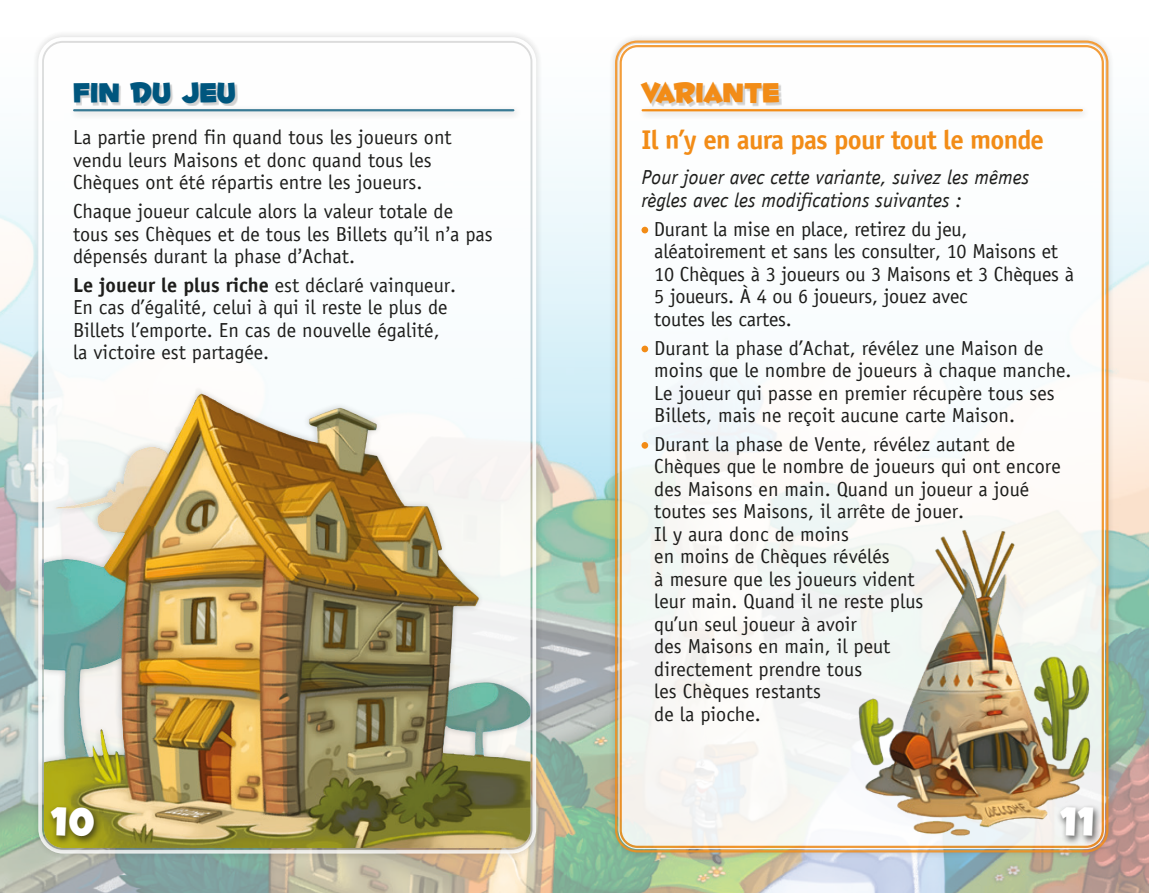
<style>
.page{position:relative;width:1149px;height:893px;background:#fff}
.page>*{position:absolute;margin:0;border:0;box-sizing:border-box;transform-origin:0 0}
.t1{font:40.5px "Luckiest Guy";color:#fff}
.t2{font:33.75px "Fontdinerdotcom Huggable";color:#00567e}
.t3{font:33.75px "Fontdinerdotcom Huggable";color:#f28c17}
.t4{font:700 27px "Officina Sans";letter-spacing:-.03em;color:#f28c17}
.t5{font:20.25px/22.5px "Officina Sans";color:#1d1d1b}
.t6{font:italic 20.25px/22.5px "Officina Sans";color:#1d1d1b}
.s1{font-family:"Vista Sans OT"}
.s2{font-weight:700}
</style>
<div class="page">
<img style="left:0;top:159px;width:1148px;height:734px">
<div style="left:32px;top:31px;width:510px;height:829px;background:#1d1d1b;opacity:.25"></div>
<div style="left:37px;top:388px;width:500px;height:467px;background:#1d1d1b;opacity:.25"></div>
<img style="left:44px;top:43px;width:486px;height:805px">
<div style="left:69px;top:105px;width:453px;height:16px;background:#1d1d1b;opacity:.25"></div>
<hr style="left:74px;top:109px;width:439px;height:2px;background:#397a94">
<div style="left:76px;top:84px;width:161px;height:22px;background:#1d1d1b;opacity:.2"></div>
<div style="left:608px;top:34px;width:506px;height:825px;background:#1d1d1b;opacity:.25"></div>
<div style="left:618px;top:44px;width:486px;height:805px;background:#fff;border-radius:19px"></div>
<div style="left:637px;top:105px;width:453px;height:16px;background:#1d1d1b;opacity:.25"></div>
<hr style="left:642px;top:109px;width:439px;height:2px;background:#f28c17">
<div style="left:642px;top:84px;width:139px;height:22px;background:#1d1d1b;opacity:.2"></div>
<div style="left:47px;top:804px;width:55px;height:42px;background:#1d1d1b;opacity:.75"></div>
<img style="left:845px;top:495px;width:268px;height:375px">
<div style="left:641px;top:227px;width:7px;height:6px;background:#f28c17;border-radius:50%"></div>
<div style="left:641px;top:346px;width:7px;height:6px;background:#f28c17;border-radius:50%"></div>
<div style="left:641px;top:442px;width:7px;height:7px;background:#f28c17;border-radius:50%"></div>
<h2 class="t2" style="left:73px;top:72px;width:164px">FIN DU JEU</h2>
<h2 class="t3" style="left:641px;top:72px;width:140px">VARIANTE</h2>
<p class="t5" style="left:73px;top:126px;width:380px">La partie prend fin quand tous les joueurs ont vendu leurs Maisons et donc quand tous les<br>Chèques ont été répartis entre les joueurs.</p>
<p class="t5" style="left:73px;top:200px;width:421px">Chaque joueur calcule alors la valeur totale de tous ses Chèques et de tous les Billets qu<span class="s1">’</span>il n<span class="s1">’</span>a pas dépensés durant la phase d<span class="s1">’</span>Achat.</p>
<p class="t5" style="left:73px;top:274px;width:384px"><span class="s2">Le joueur le plus riche</span> est déclaré vainqueur.<br>En cas d’égalité, celui à qui il reste le plus de Billets l’emporte. En cas de nouvelle égalité, la victoire est partagée.</p>
<h3 class="t4" style="left:641px;top:123px;width:404px">Il n’y en aura pas pour tout le monde</h3>
<p class="t6" style="left:641px;top:166px;width:389px">Pour jouer avec cette variante, suivez les mêmes règles avec les modifications suivantes :</p>
<p class="t5" style="left:653px;top:218px;width:421px">Durant la mise en place, retirez du jeu, aléatoirement et sans les consulter, 10 Maisons et 10 Chèques à 3 joueurs ou 3 Maisons et 3 Chèques à 5 joueurs. À 4 ou 6 joueurs, jouez avec<br>toutes les cartes.</p>
<p class="t5" style="left:654px;top:336px;width:419px">Durant la phase d’Achat, révélez une Maison de moins que le nombre de joueurs à chaque manche.<br>Le joueur qui passe en premier récupère tous ses Billets, mais ne reçoit aucune carte Maison.</p>
<p class="t5" style="left:654px;top:433px;width:408px">Durant la phase de Vente, révélez autant de<br>Chèques que le nombre de joueurs qui ont encore des Maisons en main. Quand un joueur a joué toutes ses Maisons, il arrête de jouer.<br>Il y aura donc de moins<br>en moins de Chèques révélés<br>à mesure que les joueurs vident<br>leur main. Quand il ne reste plus<br>qu’un seul joueur à avoir<br>des Maisons en main, il peut<br>directement prendre tous<br>les Chèques restants<br>de la pioche.</p>
<h1 class="t1" style="left:52px;top:796px;width:44px">10</h1>
<h1 class="t1" style="left:1060px;top:796px;width:35px">11</h1>
</div>
